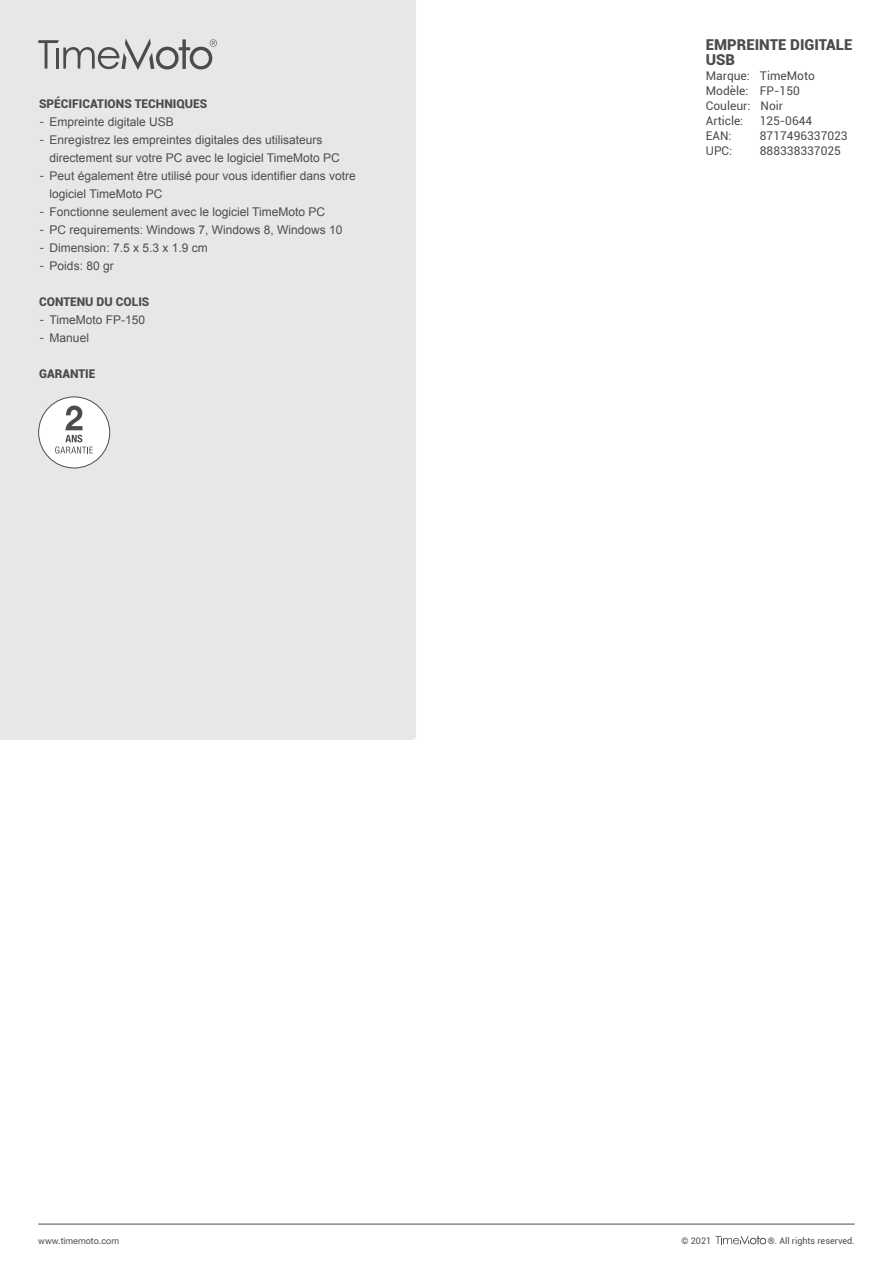
<style>
.page{position:relative;width:893px;height:1263px;background:#fff}
.page>*{position:absolute;margin:0;border:0;box-sizing:border-box;transform-origin:0 0}
.Teksthoek{font:900 15px/15px "Roboto";color:#4b4c4d}
.t1{font:12px/18px "Arial";color:#4b4c4d}
.Teksthoek-2{font:12px/15px "Roboto";color:#4b4c4d}
.t2{font:900 12px "Roboto";color:#4b4c4d}
.Art_no{font:9px "Roboto";color:#4b4c4d}
.Art_no-2{font:9px "Helvetica Neue LT Std";color:#4b4c4d}
.s1{font-family:"Roboto"}
.s2{font-style:inherit}
</style>
<div class="page">
<div style="left:0;top:0;width:416px;height:740px;background:#e6e7e9"></div>
<svg style="left:38px;top:38px;width:179px;height:32px;background:#bebfc1"></svg>
<hr style="left:38px;top:1224px;width:817px;height:1px;background:#4b4c4d">
<svg style="left:716px;top:1235px;width:50px;height:9px"></svg>
<div style="left:39px;top:397px;width:71px;height:71px;background:#fff;border-radius:50%"></div>
<div style="left:38px;top:396px;width:72px;height:72px;border:1px solid #4b4c4d;border-radius:50%"></div>
<svg style="left:55px;top:406px;width:38px;height:47px"></svg>
<p class="t2" style="left:39px;top:95px;width:170px">SPÉCIFICATIONS TECHNIQUES</p>
<p class="t1" style="left:39px;top:113px;width:136px"><span class="s1">-</span> Empreinte digitale USB</p>
<p class="t1" style="left:50px;top:131px;width:292px;text-indent:-10px"><span class="s1">-</span> Enregistrez les empreintes digitales des utilisateurs directement sur votre PC avec le logiciel TimeMoto PC</p>
<p class="t1" style="left:50px;top:167px;width:308px;text-indent:-10px"><span class="s1">-</span> Peut également être utilisé pour vous identifier dans votre logiciel TimeMoto PC</p>
<p class="t1" style="left:39px;top:203px;width:287px"><span class="s1">-</span> Fonctionne seulement avec le logiciel TimeMoto PC</p>
<p class="t1" style="left:39px;top:221px;width:305px"><span class="s1">-</span> PC requirements: Windows 7, Windows 8, Windows 10</p>
<p class="t1" style="left:39px;top:239px;width:170px"><span class="s1">-</span> Dimension: 7.5 x 5.3 x 1.9 cm</p>
<p class="t1" style="left:39px;top:257px;width:76px"><span class="s1">-</span> Poids: 80 gr</p>
<p class="t2" style="left:39px;top:293px;width:112px">CONTENU DU COLIS</p>
<p class="t1" style="left:39px;top:311px;width:108px"><span class="s1">-</span> TimeMoto FP-150</p>
<p class="t1" style="left:39px;top:329px;width:51px"><span class="s1">-</span> Manuel</p>
<p class="t2" style="left:39px;top:365px;width:58px">GARANTIE</p>
<p class="Teksthoek" style="left:706px;top:36px;width:148px">EMPREINTE DIGITALE<br>USB</p>
<p class="Teksthoek-2" style="left:706px;top:67px;width:111px">Marque: TimeMoto<br>Modèle: FP-150<br>Couleur: Noir<br>Article:</p>
<p class="Teksthoek-2" style="left:760px;top:112px;width:54px">1<span class="s2">25</span>-0644</p>
<p class="Teksthoek-2" style="left:706px;top:127px;width:27px">EAN:</p>
<p class="Teksthoek-2" style="left:760px;top:127px;width:89px">8717496337023</p>
<p class="Teksthoek-2" style="left:706px;top:142px;width:28px">UPC:</p>
<p class="Teksthoek-2" style="left:760px;top:142px;width:83px">888338337025</p>
<p class="Art_no-2" style="left:38px;top:1235px;width:82px">www.timemoto.com</p>
<p class="Art_no" style="left:682px;top:1235px;width:31px">© 2021</p>
<p class="Art_no" style="left:768px;top:1235px;width:88px">®. All rights reserved.</p>
</div>
